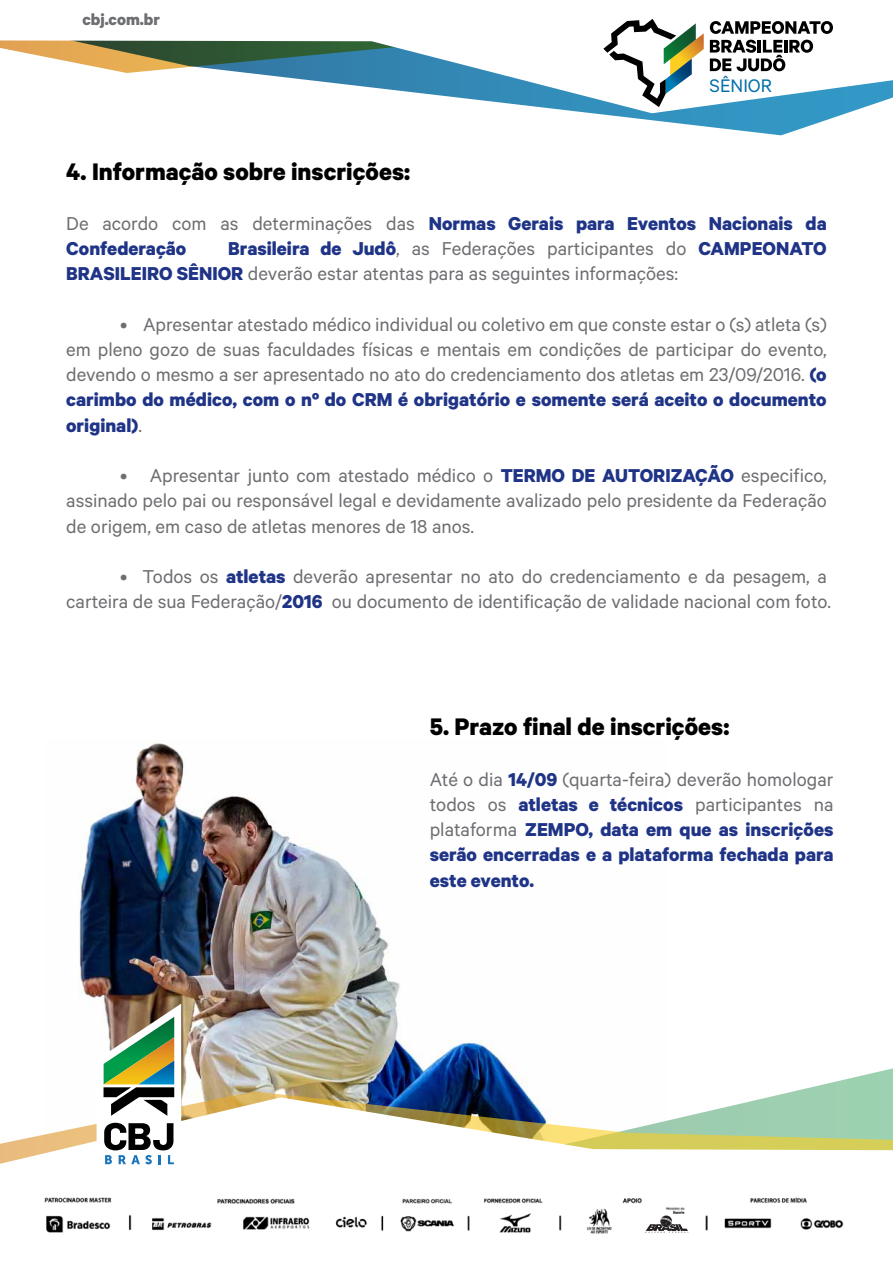
<style>
.page{position:relative;width:893px;height:1263px;background:#fff}
.page>*{position:absolute;margin:0;border:0;box-sizing:border-box;transform-origin:0 0}
.t1{font:700 27px "Calibre";color:#000}
.t2{font:21px/25.2px "Calibre";color:#6d6e71;text-align:justify}
.t3{font:700 21px/25.2px "Calibre";color:#1f3487}
.t4{font:20.55px "Calibre";color:#006ea8}
.t5{font:700 18px "Calibre";color:#6d6e71}
.s1{font-weight:400;color:#6d6e71}
.s2{font-weight:700;color:#1f3487}
</style>
<div class="page">
<img style="left:79px;top:743px;width:416px;height:309px">
<svg style="left:591px;top:113px;width:256px;height:22px"></svg>
<svg style="left:0;top:26px;width:893px;height:87px"></svg>
<img style="left:181px;top:1052px;width:712px;height:39px">
<svg style="left:181px;top:1091px;width:712px;height:6px"></svg>
<svg style="left:0;top:1097px;width:893px;height:67px"></svg>
<img style="left:44px;top:1197px;width:800px;height:37px">
<div style="left:641px;top:1215px;width:45px;height:17px;background:#fff"></div>
<svg style="left:645px;top:1215px;width:44px;height:18px"></svg>
<svg style="left:97px;top:1004px;width:84px;height:161px"></svg>
<svg style="left:603px;top:19px;width:101px;height:88px"></svg>
<svg style="left:710px;top:21px;width:123px;height:13px"></svg>
<svg style="left:710px;top:40px;width:103px;height:31px"></svg>
<p class="t5" style="left:82px;top:8px;width:79px">cbj.com.br</p>
<p class="t4" style="left:710px;top:74px;width:64px">SÊNIOR</p>
<p class="t1" style="left:66px;top:155px;width:346px">4. Informação sobre inscrições:</p>
<p class="t3" style="left:66px;top:210px;width:762px"><span class="s1">De acordo com as determinações das</span> Normas Gerais para Eventos Nacionais da<br>Confederação</p>
<p class="t2" style="left:66px;top:235px;width:762px;text-indent:162px"><span class="s2">Brasileira de Judô</span>, as Federações participantes do <span class="s2">CAMPEONATO<br>BRASILEIRO SÊNIOR</span> deverão estar atentas para as seguintes informações:</p>
<p class="t2" style="left:66px;top:311px;width:762px;text-indent:54px">• Apresentar atestado médico individual ou coletivo em que conste estar o (s) atleta (s) em pleno gozo de suas faculdades físicas e mentais em condições de participar do evento, devendo o mesmo a ser apresentado no ato do credenciamento dos atletas em 23/09/2016. <span class="s2">(o carimbo do médico, com o nº do CRM é obrigatório e somente será aceito o documento original)</span>.</p>
<p class="t2" style="left:66px;top:462px;width:762px;text-indent:54px">• Apresentar junto com atestado médico o <span class="s2">TERMO DE AUTORIZAÇÃO</span> especifico, assinado pelo pai ou responsável legal e devidamente avalizado pelo presidente da Federação de origem, em caso de atletas menores de 18 anos.</p>
<p class="t2" style="left:66px;top:563px;width:766px;text-align:right">• Todos os <span class="s2">atletas</span> deverão apresentar no ato do credenciamento e da pesagem, a carteira de sua Federação/<span class="s2">2016</span> ou documento de identificação de validade nacional com foto.</p>
<p class="t1" style="left:430px;top:710px;width:301px">5. Prazo final de inscrições:</p>
<p class="t3" style="left:430px;top:766px;width:405px;text-align:justify"><span class="s1">Até o dia</span> 14/09 <span class="s1">(quarta-feira) deverão homologar todos os</span> atletas e técnicos <span class="s1">participantes na plataforma</span> ZEMPO, data em que as inscrições serão encerradas e a plataforma fechada para este evento.</p>
</div>
